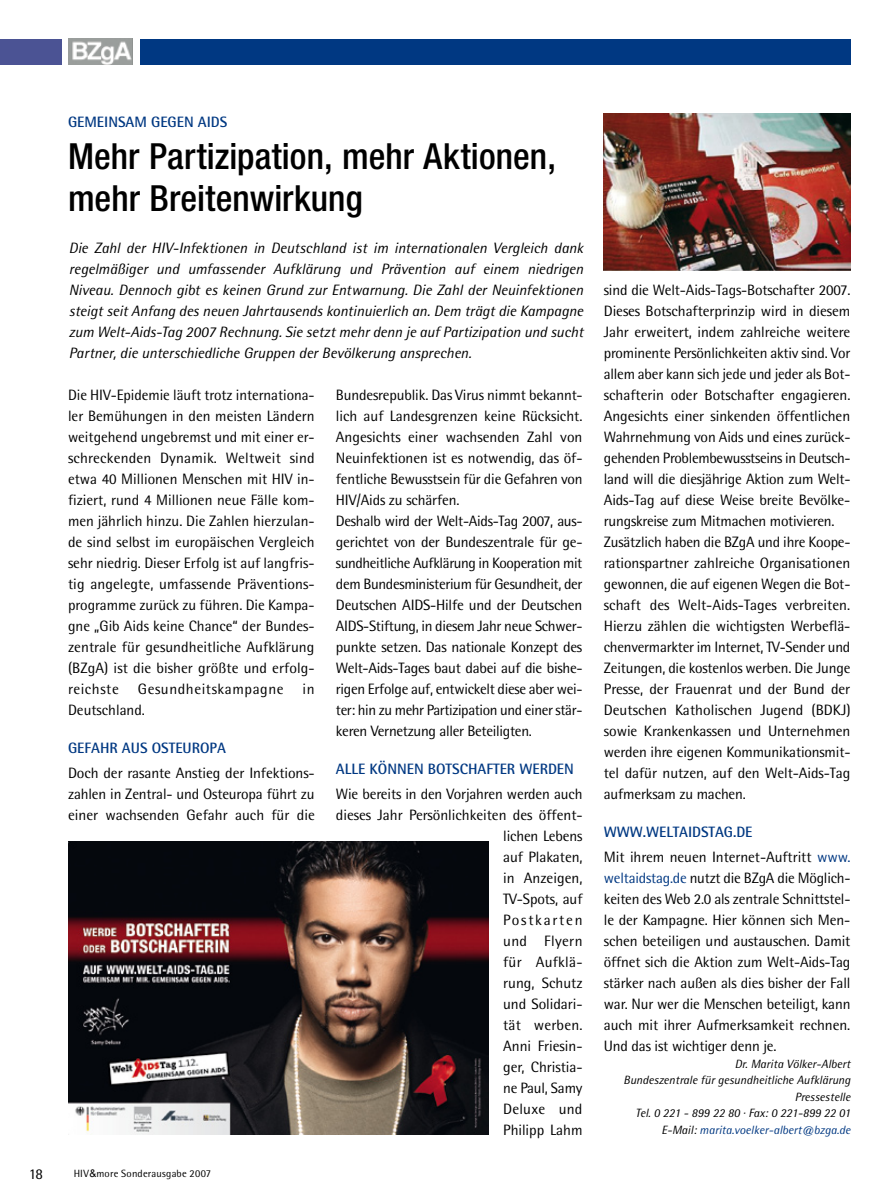
<style>
.page{position:relative;width:893px;height:1191px;background:#fff}
.page>*{position:absolute;margin:0;border:0;box-sizing:border-box;transform-origin:0 0}
.t1{font:500 condensed 36px/42px "Helvetica Neue";letter-spacing:.005em;color:#000}
.t2{font:15px/21px "Rotis Semi Sans";letter-spacing:-.01em;color:#000;text-align:justify}
.t3{font:italic 15px/21px "Rotis Semi Sans";letter-spacing:-.005em;color:#000;text-align:justify}
.t4{font:700 15px "Rotis Semi Sans";color:#003882}
.t5{font:15px "Rotis Semi Sans";letter-spacing:.035em;color:#000}
.t6{font:italic 12px/16.5px "Rotis Semi Sans";color:#000;text-align:right}
.t7{font:10.5px "Rotis Semi Sans";letter-spacing:.015em;color:#000}
.s1{font-family:"Arial"}
.s2{font-weight:700;color:#003882}
.s3{color:#003882}
</style>
<div class="page">
<div style="left:140px;top:39px;width:710px;height:25px;background:#003882"></div>
<div style="left:0;top:39px;width:62px;height:25px;background:#4b5394"></div>
<img style="left:68px;top:841px;width:420px;height:293px">
<img style="left:604px;top:114px;width:246px;height:157px">
<img style="left:69px;top:39px;width:64px;height:25px">
<p class="t4" style="left:68px;top:112px;width:161px">GEMEINSAM GEGEN AIDS</p>
<h1 class="t1" style="left:68px;top:135px;width:489px">Mehr Partizipation, mehr Aktionen, mehr Breitenwirkung</h1>
<p class="t3" style="left:69px;top:237px;width:516px">Die Zahl der HIV-Infektionen in Deutschland ist im internationalen Vergleich dank regelmäßiger und umfassender Aufklärung und Prävention auf einem niedrigen Niveau. Dennoch gibt es keinen Grund zur Entwarnung. Die Zahl der Neuinfektionen steigt seit Anfang des neuen Jahrtausends kontinuierlich an. Dem trägt die Kampagne zum Welt-Aids-Tag 2007 Rechnung. Sie setzt mehr denn je auf Partizipation und sucht Partner, die unterschiedliche Gruppen der Bevölkerung ansprechen.</p>
<p class="t2" style="left:68px;top:384px;width:248px">Die HIV-Epidemie läuft trotz internationa&shy;ler Bemühungen in den meisten Ländern weitgehend ungebremst und mit einer er&shy;schreckenden Dynamik. Weltweit sind etwa 40 Millionen Menschen mit HIV in&shy;fiziert, rund 4 Millionen neue Fälle kom&shy;men jährlich hinzu. Die Zahlen hierzulan&shy;de sind selbst im europäischen Vergleich sehr niedrig. Dieser Erfolg ist auf langfris&shy;tig angelegte, umfassende Präventions&shy;programme zurück zu führen. Die Kampa&shy;gne „Gib Aids keine Chance“ der Bundes&shy;zentrale für gesundheitliche Aufklärung (BZgA) ist die bisher größte und erfolg&shy;reichste</p>
<p class="t5" style="left:138px;top:680px;width:147px">Gesundheitskampagne</p>
<p class="t2" style="left:303px;top:678px;width:14px">in</p>
<p class="t2" style="left:68px;top:699px;width:78px">Deutschland.</p>
<p class="t4" style="left:68px;top:738px;width:159px">GEFAHR AUS OSTEUROPA</p>
<p class="t2" style="left:68px;top:762px;width:248px">Doch der rasante Anstieg der Infektions&shy;zahlen in Zentral- und Osteuropa führt zu einer wachsenden Gefahr auch für die</p>
<p class="t2" style="left:29px;top:1163px;width:16px">18</p>
<p class="t7" style="left:74px;top:1167px;width:139px">HIV<span class="s1">&amp;</span>more Sonderausgabe 2007</p>
<p class="t2" style="left:336px;top:384px;width:248px;text-align:left">Bundesrepublik. Das Virus nimmt bekannt&shy;lich auf Landesgrenzen keine Rücksicht.<br>Angesichts einer wachsenden Zahl von Neuinfektionen ist es notwendig, das öf&shy;fentliche Bewusstsein für die Gefahren von HIV/Aids zu schärfen.<br>Deshalb wird der Welt-Aids-Tag 2007, aus&shy;gerichtet von der Bundeszentrale für ge&shy;sundheitliche Aufklärung in Kooperation mit dem Bundesministerium für Gesundheit, der Deutschen AIDS-Hilfe und der Deutschen AIDS-Stiftung, in diesem Jahr neue Schwer&shy;punkte setzen. Das nationale Konzept des Welt-Aids-Tages baut dabei auf die bishe&shy;rigen Erfolge auf, entwickelt diese aber wei&shy;ter: hin zu mehr Partizipation und einer stär&shy;keren Vernetzung aller Beteiligten.</p>
<p class="t4" style="left:336px;top:759px;width:240px">ALLE KÖNNEN BOTSCHAFTER WERDEN</p>
<p class="t2" style="left:336px;top:783px;width:248px">Wie bereits in den Vorjahren werden auch dieses Jahr Persönlichkeiten des öffent-</p>
<p class="t2" style="left:503px;top:825px;width:81px">lichen Lebens auf Plakaten, in Anzeigen, TV-Spots, auf Postkarten und Flyern für Aufklä&shy;rung, Schutz und Solidari&shy;tät werben.<br>Anni Friesin&shy;ger, Christia&shy;ne Paul, Samy Deluxe und Philipp Lahm</p>
<p class="t2" style="left:604px;top:279px;width:248px;text-align:left">sind die Welt-Aids-Tags-Botschafter 2007.<br>Dieses Botschafterprinzip wird in diesem Jahr erweitert, indem zahlreiche weitere prominente Persönlichkeiten aktiv sind. Vor allem aber kann sich jede und jeder als Bot&shy;schafterin oder Botschafter engagieren.<br>Angesichts einer sinkenden öffentlichen Wahrnehmung von Aids und eines zurück&shy;gehenden Problembewusstseins in Deutsch&shy;land will die diesjährige Aktion zum Welt-Aids-Tag auf diese Weise breite Bevölke&shy;rungskreise zum Mitmachen motivieren.<br>Zusätzlich haben die BZgA und ihre Koope&shy;rationspartner zahlreiche Organisationen gewonnen, die auf eigenen Wegen die Bot&shy;schaft des Welt-Aids-Tages verbreiten.<br>Hierzu zählen die wichtigsten Werbeflä&shy;chenvermarkter im Internet, TV-Sender und Zeitungen, die kostenlos werben. Die Junge Presse, der Frauenrat und der Bund der Deutschen Katholischen Jugend (BDKJ) sowie Krankenkassen und Unternehmen werden ihre eigenen Kommunikationsmit&shy;tel dafür nutzen, auf den Welt-Aids-Tag aufmerksam zu machen.</p>
<p class="t2" style="left:604px;top:818px;width:248px;line-height:25.5px"><span class="s2">WWW.WELTAIDSTAG.DE<br></span>Mit ihrem neuen Internet-Auftritt <span class="s3">www.</span></p>
<p class="t2" style="left:604px;top:867px;width:248px"><span class="s3">weltaidstag.de</span> nutzt die BZgA die Möglich&shy;keiten des Web 2.0 als zentrale Schnittstel&shy;le der Kampagne. Hier können sich Men&shy;schen beteiligen und austauschen. Damit öffnet sich die Aktion zum Welt-Aids-Tag stärker nach außen als dies bisher der Fall war. Nur wer die Menschen beteiligt, kann auch mit ihrer Aufmerksamkeit rechnen.<br>Und das ist wichtiger denn je.</p>
<p class="t6" style="left:624px;top:1055px;width:228px">Dr. Marita Völker-Albert<br>Bundeszentrale für gesundheitliche Aufklärung Pressestelle<br>Tel. 0 221 - 899 22 80 · Fax: 0 221-899 22 01<br>E-Mail: <span class="s3">marita.voelker-albert@bzga.de</span></p>
</div>
